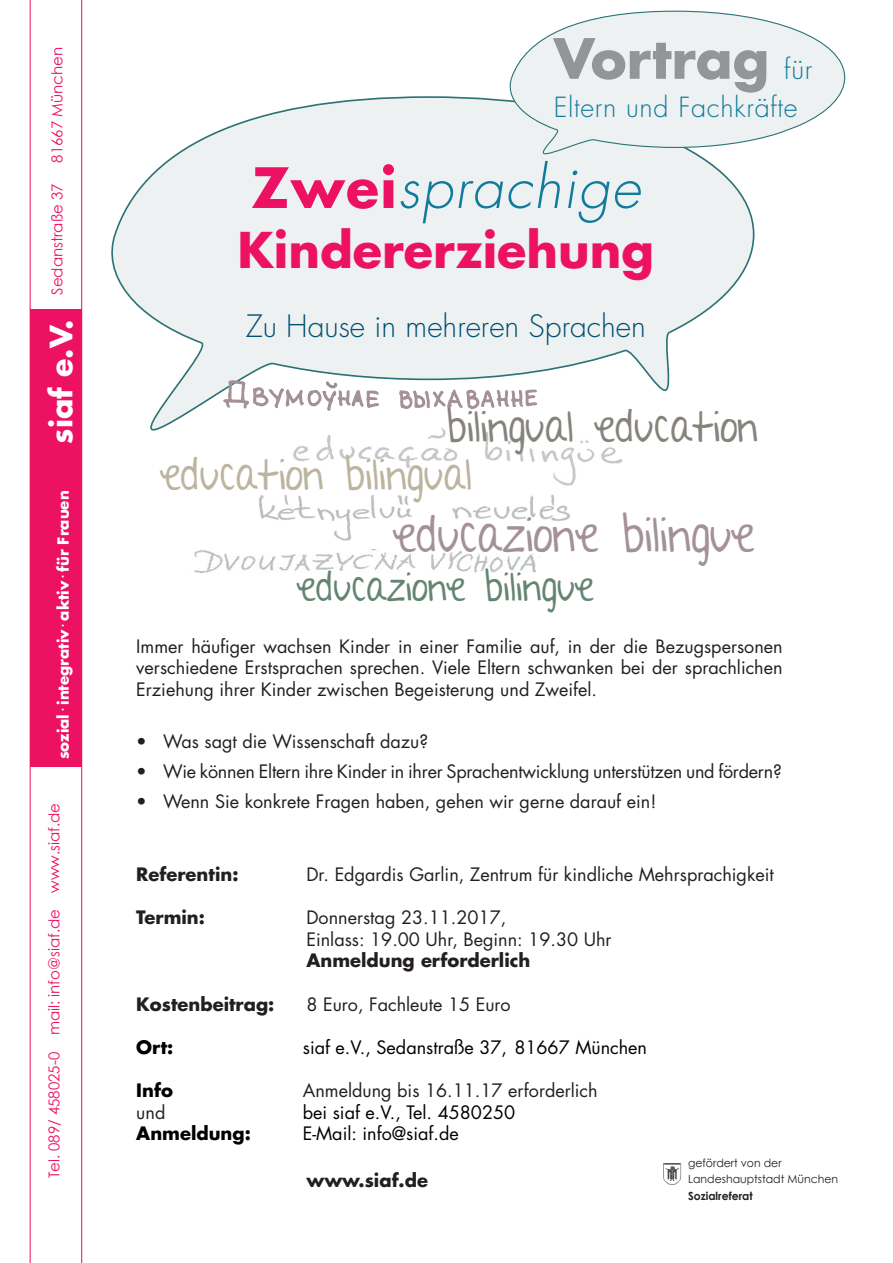
<style>
.page{position:relative;width:893px;height:1263px;background:#fff}
.page>*{position:absolute;margin:0;border:0;box-sizing:border-box;transform-origin:0 0}
.t1{font:italic 300 57px "Futura";letter-spacing:.025em;color:#107b9c}
.t2{font:700 54px "Futura";color:#939598}
.t3{font:700 48px "Futura";color:#ec1163}
.t4{font:46.65px "A Year Without Rain";color:#a49195}
.t5{font:41.7px "A Year Without Rain";color:#86837c}
.t6{font:41.7px "A Year Without Rain";color:#bdb4a0}
.t7{font:38.25px "A Year Without Rain";color:#648572}
.t8{font:300 30px "Futura";color:#005072}
.t9{font:300 27px "Futura";letter-spacing:.025em;color:#107b9c}
.t10{font:18px/21.6px "Futura";color:#231f20;text-align:justify}
.t11{font:18px "Futura";color:#000}
.t12{font:700 18px "Futura";color:#231f20}
.t13{font:700 18px "Futura";color:#000}
.t14{font:15px "Century Gothic";color:#ec1163}
.t15{font:700 15px "Futura";color:#fff}
.t16{font:11.25px/16.5px "Century Gothic";color:#231f20}
.t17{font:700 11.25px "Century Gothic";color:#231f20}
.s1{font-family:"Futura";font-weight:700;font-size:30px;color:#fff}
.s2{font-weight:300;font-size:27px;color:#107b9c}
.s3{font-weight:700;font-style:normal;font-size:54px;color:#ec1163}
</style>
<div class="page">
<svg style="left:111px;top:96px;width:644px;height:335px"></svg>
<svg style="left:505px;top:10px;width:341px;height:145px"></svg>
<div style="left:30px;top:309px;width:51px;height:458px;background:#ec1163"></div>
<hr style="left:81px;top:0;width:1px;height:1263px;background:#ec1163">
<hr style="left:30px;top:0;width:1px;height:1263px;background:#ec1163">
<img style="left:663px;top:1163px;width:19px;height:22px">
<svg style="left:664px;top:1164px;width:16px;height:1px"></svg>
<img style="left:194px;top:550px;width:342px;height:23px">
<img style="left:259px;top:494px;width:311px;height:46px">
<img style="left:290px;top:421px;width:335px;height:65px">
<svg style="left:398px;top:388px;width:140px;height:24px"></svg>
<svg style="left:223px;top:380px;width:157px;height:31px"></svg>
<p class="t14" style="left:47px;top:163px;width:117px;rotate:-90deg">81667 München</p>
<p class="t14" style="left:47px;top:444px;width:262px;rotate:-90deg"><span class="s1">siaf e.V.</span> Sedanstraße 37</p>
<p class="t15" style="left:53px;top:759px;width:270px;rotate:-90deg">sozial <sup>.</sup> integrativ <sup>.</sup> aktiv <sup>.</sup> für Frauen</p>
<p class="t14" style="left:44px;top:1178px;width:377px;rotate:-90deg">Tel. 089/ 458025-0 mail: info@siaf.de www.siaf.de</p>
<h2 class="t2" style="left:554px;top:21px;width:260px">Vortrag <span class="s2">für</span></h2>
<h3 class="t9" style="left:554px;top:90px;width:246px">Eltern und Fachkräfte</h3>
<h1 class="t1" style="left:251px;top:151px;width:390px"><span class="s3">Zwei</span>sprachige</h1>
<h3 class="t3" style="left:238px;top:217px;width:418px">Kindererziehung</h3>
<h3 class="t8" style="left:246px;top:307px;width:402px">Zu Hause in mehreren Sprachen</h3>
<h3 class="t5" style="left:446px;top:403px;width:313px">bilingual education</h3>
<h3 class="t6" style="left:161px;top:452px;width:313px">education bilingual</h3>
<h3 class="t4" style="left:394px;top:509px;width:362px">educazione bilingue</h3>
<h3 class="t7" style="left:297px;top:565px;width:298px">educazione bilingue</h3>
<p class="t10" style="left:136px;top:635px;width:648px">Immer häufiger wachsen Kinder in einer Familie auf, in der die Bezugspersonen verschiedene Erstsprachen sprechen. Viele Eltern schwanken bei der sprachlichen Erziehung ihrer Kinder zwischen Begeisterung und Zweifel.</p>
<p class="t10" style="left:136px;top:730px;width:293px">• Was sagt die Wissenschaft dazu?</p>
<p class="t10" style="left:136px;top:760px;width:647px">• Wie können Eltern ihre Kinder in ihrer Sprachentwicklung unterstützen und fördern?</p>
<p class="t10" style="left:136px;top:790px;width:522px">• Wenn Sie konkrete Fragen haben, gehen wir gerne darauf ein!</p>
<p class="t12" style="left:136px;top:862px;width:104px">Referentin:</p>
<p class="t10" style="left:306px;top:863px;width:469px">Dr. Edgardis Garlin, Zentrum für kindliche Mehrsprachigkeit</p>
<p class="t12" style="left:136px;top:905px;width:70px">Termin:</p>
<p class="t10" style="left:306px;top:906px;width:307px">Donnerstag 23.11.2017,<br>Einlass: 19.00 Uhr, Beginn: 19.30 Uhr</p>
<p class="t12" style="left:306px;top:948px;width:225px">Anmeldung erforderlich</p>
<p class="t12" style="left:136px;top:991px;width:140px">Kostenbeitrag:</p>
<p class="t10" style="left:306px;top:993px;width:206px">8 Euro, Fachleute 15 Euro</p>
<p class="t13" style="left:136px;top:1034px;width:39px">Ort:</p>
<p class="t11" style="left:303px;top:1035px;width:346px">siaf e.V., Sedanstraße 37, 81667 München</p>
<p class="t13" style="left:136px;top:1078px;width:38px">Info</p>
<p class="t10" style="left:303px;top:1079px;width:296px">Anmeldung bis 16.11.17 erforderlich</p>
<p class="t10" style="left:136px;top:1101px;width:31px">und</p>
<p class="t11" style="left:303px;top:1099px;width:214px">bei siaf e.V., Tel. 4580250</p>
<p class="t13" style="left:136px;top:1121px;width:116px">Anmeldung:</p>
<p class="t11" style="left:303px;top:1121px;width:157px">E-Mail: info@siaf.de</p>
<p class="t12" style="left:306px;top:1168px;width:123px">www.siaf.de</p>
<p class="t16" style="left:688px;top:1154px;width:152px">gefördert von der<br>Landeshauptstadt München</p>
<p class="t17" style="left:688px;top:1187px;width:66px">Sozialreferat</p>
</div>
